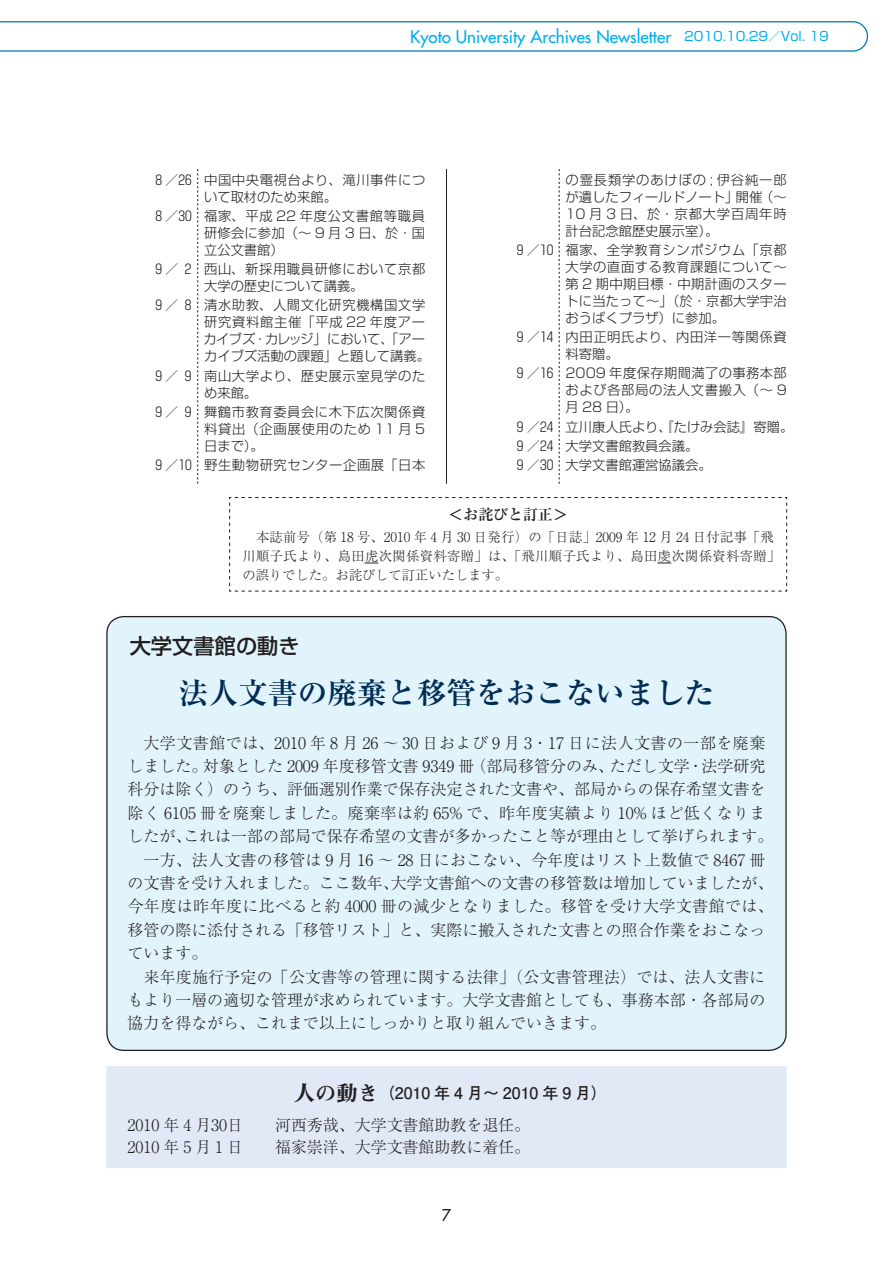
<style>
.page{position:relative;width:893px;height:1263px;background:#fff}
.page>*{position:absolute;margin:0;border:0;box-sizing:border-box;transform-origin:0 0}
.t1{font:700 29.7px "Ryumin Pro";color:#002c55}
.t2{font:500 21.3px "Shin Go Pro";color:#231f20}
.t3{font:16.95px "Futura";color:#00aeef}
.t4{font:300 15.9px/21.3px "Ryumin Pro";color:#231f20}
.t5{font:300 15.9px "Ryumin Pro";letter-spacing:.03em;color:#231f20}
.t6{font:300 15.9px "Ryumin Pro";letter-spacing:.035em;color:#231f20}
.t7{font:300 15.9px "Ryumin Pro";letter-spacing:.02em;color:#231f20}
.t8{font:700 15.9px "Futo Go B101 Pro";color:#231f20}
.t9{font:15.9px "Futura";color:#231f20}
.t10{font:700 14.85px "Ryumin Pro";color:#231f20}
.t11{font:300 13.35px/17px "Shin Go Pro";letter-spacing:.045em;color:#231f20;text-align:justify}
.t12{font:300 13.35px/18.6px "Ryumin Pro";letter-spacing:.025em;color:#231f20}
.t13{font:300 13.35px/17px "Shin Go Pro";letter-spacing:.015em;color:#231f20}
.t14{font:300 13.35px/19.2px "Shin Go Pro";color:#231f20}
.s1{font-family:"Shin Go Pro";font-size:12.75px}
.s2{font-family:"Midashi Min Pro MA31";font-weight:400;font-size:21.3px}
</style>
<div class="page">
<svg style="left:0;top:21px;width:869px;height:31px"></svg>
<div style="left:106px;top:616px;width:681px;height:434px;background:#e1f4fc"></div>
<hr style="left:446px;top:169px;width:1px;height:315px;background:#231f20">
<svg style="left:197px;top:169px;width:1px;height:315px"></svg>
<svg style="left:559px;top:169px;width:1px;height:315px"></svg>
<div style="left:106px;top:1066px;width:681px;height:102px;background:#e1e9f6"></div>
<svg style="left:229px;top:497px;width:558px;height:95px"></svg>
<p class="t3" style="left:410px;top:26px;width:420px">Kyoto University Archives Newsletter<span class="s1">　2010.10.29／Vol. 19</span></p>
<p class="t11" style="left:204px;top:170px;width:223px;text-indent:-49px">8 ／ 26 中国中央電視台より、滝川事件について取材のため来館。</p>
<p class="t11" style="left:204px;top:206px;width:223px;text-indent:-49px">8 ／ 30 福家、平成 22 年度公文書館等職員研修会に参加（～ 9 月 3 日、於・国立公文書館）</p>
<p class="t11" style="left:204px;top:259px;width:223px;text-indent:-49px">9 ／ 2 西山、新採用職員研修において京都大学の歴史について講義。</p>
<p class="t13" style="left:203px;top:295px;width:228px;text-indent:-48px">9 ／ 8 清水助教、人間文化研究機構国文学研究資料館主催「平成 22 年度アーカイブズ・カレッジ」において、「アーカイブズ活動の課題」と題して講義。</p>
<p class="t11" style="left:204px;top:365px;width:223px;text-indent:-49px">9 ／ 9 南山大学より、歴史展示室見学のため来館。</p>
<p class="t11" style="left:204px;top:402px;width:223px;text-indent:-49px">9 ／ 9 舞鶴市教育委員会に木下広次関係資料貸出（企画展使用のため 11 月 5日まで）。</p>
<p class="t11" style="left:155px;top:455px;width:271px">9 ／ 10 野生動物研究センター企画展「日本</p>
<p class="t11" style="left:566px;top:170px;width:223px">の霊長類学のあけぼの ; 伊谷純一郎が遺したフィールドノート」開催（～10 月 3 日、於・京都大学百周年時計台記念館歴史展示室）。</p>
<p class="t11" style="left:566px;top:240px;width:223px;text-indent:-49px">9 ／ 10 福家、全学教育シンポジウム「京都大学の直面する教育課題について～第 2 期中期目標・中期計画のスタートに当たって～」（於・京都大学宇治おうばくプラザ）に参加。</p>
<p class="t11" style="left:566px;top:327px;width:223px;text-indent:-49px">9 ／ 14 内田正明氏より、内田洋一等関係資料寄贈。</p>
<p class="t11" style="left:566px;top:363px;width:223px;text-indent:-49px">9 ／ 16 2009 年度保存期間満了の事務本部および各部局の法人文書搬入（～ 9月 28 日）。</p>
<p class="t14" style="left:517px;top:415px;width:278px">9 ／ 24 立川康人氏より、『たけみ会誌』寄贈。<br>9 ／ 24 大学文書館教員会議。<br>9 ／ 30 大学文書館運営協議会。</p>
<p class="t10" style="left:449px;top:503px;width:121px">＜お詫びと訂正＞</p>
<p class="t12" style="left:242px;top:527px;width:540px">　本誌前号（第 18 号、2010 年 4 月 30 日発行）の「日誌」2009 年 12 月 24 日付記事「飛川順子氏より、島田虎次関係資料寄贈」は、「飛川順子氏より、島田虔次関係資料寄贈」の誤りでした。お詫びして訂正いたします。</p>
<h2 class="t2" style="left:130px;top:628px;width:172px">大学文書館の動き</h2>
<h1 class="t1" style="left:179px;top:669px;width:537px">法人文書の廃棄と移管をおこないました</h1>
<p class="t6" style="left:144px;top:730px;width:623px">大学文書館では、2010 年 8 月 26 ～ 30 日および 9 月 3・17 日に法人文書の一部を廃棄</p>
<p class="t4" style="left:128px;top:754px;width:639px">しました。対象とした 2009 年度移管文書 9349 冊（部局移管分のみ、ただし文学・法学研究</p>
<p class="t4" style="left:128px;top:777px;width:639px">科分は除く）のうち、評価選別作業で保存決定された文書や、部局からの保存希望文書を</p>
<p class="t5" style="left:128px;top:800px;width:639px">除く 6105 冊を廃棄しました。廃棄率は約 65% で、昨年度実績より 10% ほど低くなりま</p>
<p class="t4" style="left:128px;top:824px;width:647px">したが、これは一部の部局で保存希望の文書が多かったこと等が理由として挙げられます。</p>
<p class="t7" style="left:144px;top:847px;width:623px">一方、法人文書の移管は 9 月 16 ～ 28 日におこない、今年度はリスト上数値で 8467 冊</p>
<p class="t4" style="left:128px;top:871px;width:647px">の文書を受け入れました。ここ数年、大学文書館への文書の移管数は増加していましたが、</p>
<p class="t5" style="left:128px;top:894px;width:647px">今年度は昨年度に比べると約 4000 冊の減少となりました。移管を受け大学文書館では、</p>
<p class="t4" style="left:128px;top:918px;width:639px">移管の際に添付される「移管リスト」と、実際に搬入された文書との照合作業をおこなっ</p>
<p class="t4" style="left:128px;top:941px;width:81px">ています。</p>
<p class="t4" style="left:144px;top:965px;width:623px">来年度施行予定の「公文書等の管理に関する法律」（公文書管理法）では、法人文書に</p>
<p class="t4" style="left:128px;top:988px;width:639px">もより一層の適切な管理が求められています。大学文書館としても、事務本部・各部局の</p>
<p class="t4" style="left:128px;top:1011px;width:480px">協力を得ながら、これまで以上にしっかりと取り組んでいきます。</p>
<p class="t8" style="left:294px;top:1080px;width:315px"><span class="s2">人の動き</span>（2010 年 4 月～ 2010 年 9 月）</p>
<p class="t4" style="left:128px;top:1113px;width:404px">2010 年 4 月30日　　河西秀哉、大学文書館助教を退任。<br>2010 年 5 月 1 日　　福家崇洋、大学文書館助教に着任。</p>
<p class="t9" style="left:442px;top:1204px;width:11px">7</p>
</div>
